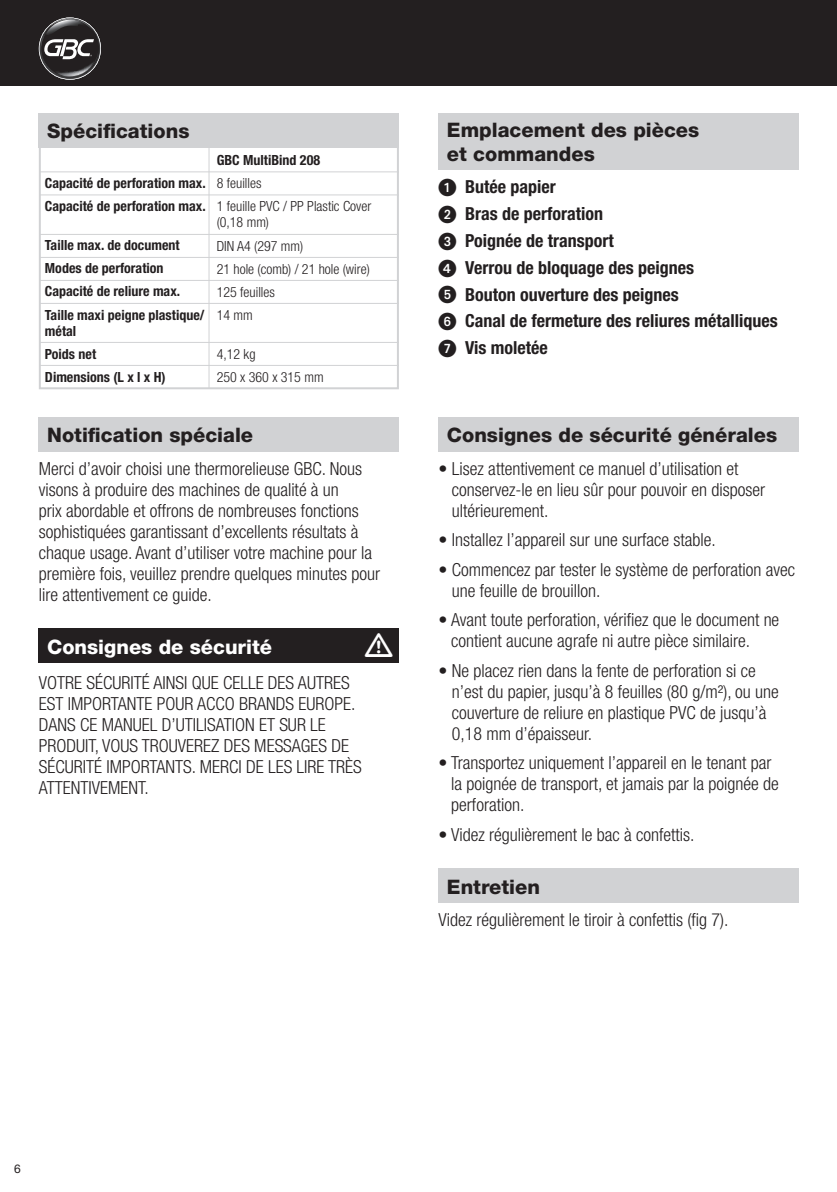
<style>
.page{position:relative;width:837px;height:1192px;background:#fff}
.page>*{position:absolute;margin:0;border:0;box-sizing:border-box;transform-origin:0 0}
.t1{font:800 20px/24px "Helvetica Neue";color:#231f20}
.t2{font:800 20px "Helvetica Neue";color:#fff}
.t3{font:300 condensed 18px/21px "Helvetica Neue";color:#231f20}
.t4{font:700 condensed 18px/26.8px "Helvetica Neue";color:#231f20}
.t5{font:700 condensed 14px/23px "Helvetica Neue";color:#231f20}
.t6{font:300 condensed 14px/23px "Helvetica Neue";color:#231f20}
.t7{font:12px "Helvetica Neue";color:#231f20}
.s1{font-family:"European Pi One";font-weight:400;font-stretch:normal}
</style>
<div class="page">
<div style="left:0;top:0;width:837px;height:85px;background:#231f20"></div>
<div style="left:39px;top:418px;width:360px;height:34px;background:#d1d2d4"></div>
<div style="left:39px;top:629px;width:360px;height:34px;background:#231f20"></div>
<div style="left:439px;top:114px;width:360px;height:56px;background:#d1d2d4"></div>
<svg style="left:39px;top:17px;width:62px;height:63px"></svg>
<img style="left:54px;top:59px;width:41px;height:17px">
<img style="left:66px;top:69px;width:23px;height:8px">
<div style="left:39px;top:114px;width:360px;height:275px;border:2px solid #d1d2d4"></div>
<div style="left:39px;top:114px;width:360px;height:34px;background:#d1d2d4"></div>
<hr style="left:208px;top:142px;width:1px;height:247px;background:#d1d2d4">
<hr style="left:40px;top:194px;width:359px;height:1px;background:#d1d2d4">
<hr style="left:40px;top:171px;width:359px;height:1px;background:#d1d2d4">
<hr style="left:40px;top:257px;width:359px;height:1px;background:#d1d2d4">
<hr style="left:40px;top:234px;width:359px;height:1px;background:#d1d2d4">
<hr style="left:40px;top:303px;width:359px;height:1px;background:#d1d2d4">
<hr style="left:40px;top:365px;width:359px;height:1px;background:#d1d2d4">
<hr style="left:40px;top:280px;width:359px;height:1px;background:#d1d2d4">
<hr style="left:40px;top:342px;width:359px;height:1px;background:#d1d2d4">
<div style="left:439px;top:418px;width:360px;height:34px;background:#d1d2d4"></div>
<div style="left:439px;top:869px;width:360px;height:34px;background:#d1d2d4"></div>
<p class="t1" style="left:47px;top:119px;width:144px">Spécifications</p>
<p class="t5" style="left:45px;top:171px;width:162px">Capacité de perforation max.<br>Capacité de perforation max.</p>
<p class="t5" style="left:45px;top:234px;width:161px">Taille max. de document<br>Modes de perforation<br>Capacité de reliure max.<br>Taille maxi peigne plastique/</p>
<p class="t5" style="left:45px;top:319px;width:122px">métal<br>Poids net<br>Dimensions (L x l x H)</p>
<p class="t5" style="left:217px;top:149px;width:105px">GBC MultiBind 208</p>
<p class="t6" style="left:217px;top:172px;width:156px">8 feuilles<br>1 feuille PVC / PP Plastic Cover</p>
<p class="t6" style="left:217px;top:211px;width:155px">(0,18 mm)<br>DIN A4 (297 mm)<br>21 hole (comb) / 21 hole (wire)<br>125 feuilles<br>14 mm</p>
<p class="t6" style="left:217px;top:342px;width:108px">4,12 kg<br>250 x 360 x 315 mm</p>
<p class="t1" style="left:47px;top:423px;width:207px">Notification spéciale</p>
<p class="t3" style="left:39px;top:457px;width:343px">Merci d’avoir choisi une thermorelieuse GBC. Nous visons à produire des machines de qualité à un<br>prix abordable et offrons de nombreuses fonctions sophistiquées garantissant d’excellents résultats à chaque usage. Avant d’utiliser votre machine pour la première fois, veuillez prendre quelques minutes pour lire attentivement ce guide.</p>
<p class="t2" style="left:47px;top:634px;width:226px">Consignes de sécurité</p>
<p class="t3" style="left:39px;top:671px;width:325px">VOTRE SÉCURITÉ AINSI QUE CELLE DES AUTRES EST IMPORTANTE POUR ACCO BRANDS EUROPE.<br>DANS CE MANUEL D’UTILISATION ET SUR LE PRODUIT, VOUS TROUVEREZ DES MESSAGES DE SÉCURITÉ IMPORTANTS. MERCI DE LES LIRE TRÈS ATTENTIVEMENT.</p>
<p class="t1" style="left:447px;top:118px;width:254px">Emplacement des pièces et commandes</p>
<p class="t4" style="left:439px;top:173px;width:341px"><span class="s1">1</span> Butée papier<br><span class="s1">2</span> Bras de perforation<br><span class="s1">3</span> Poignée de transport<br><span class="s1">4</span> Verrou de bloquage des peignes<br><span class="s1">5</span> Bouton ouverture des peignes<br><span class="s1">6</span> Canal de fermeture des reliures métalliques<br><span class="s1">7</span> Vis moletée</p>
<p class="t1" style="left:447px;top:423px;width:332px">Consignes de sécurité générales</p>
<p class="t3" style="left:452px;top:457px;width:315px;text-indent:-13px">• Lisez attentivement ce manuel d’utilisation et conservez-le en lieu sûr pour pouvoir en disposer ultérieurement.</p>
<p class="t3" style="left:439px;top:529px;width:279px">• Installez l’appareil sur une surface stable.</p>
<p class="t3" style="left:452px;top:558px;width:345px;text-indent:-13px">• Commencez par tester le système de perforation avec une feuille de brouillon.</p>
<p class="t3" style="left:451px;top:609px;width:329px;text-indent:-13px">• Avant toute perforation, vérifiez que le document ne contient aucune agrafe ni autre pièce similaire.</p>
<p class="t3" style="left:452px;top:659px;width:328px;text-indent:-13px">• Ne placez rien dans la fente de perforation si ce n’est du papier, jusqu’à 8 feuilles (80 g/m²), ou une couverture de reliure en plastique PVC de jusqu’à 0,18 mm d’épaisseur.</p>
<p class="t3" style="left:451px;top:752px;width:329px;text-indent:-13px">• Transportez uniquement l’appareil en le tenant par la poignée de transport, et jamais par la poignée de perforation.</p>
<p class="t3" style="left:439px;top:823px;width:257px">• Videz régulièrement le bac à confettis.</p>
<p class="t1" style="left:447px;top:874px;width:94px">Entretien</p>
<p class="t3" style="left:439px;top:909px;width:291px">Videz régulièrement le tiroir à confettis (fig 7).</p>
<p class="t7" style="left:14px;top:1161px;width:8px">6</p>
</div>
